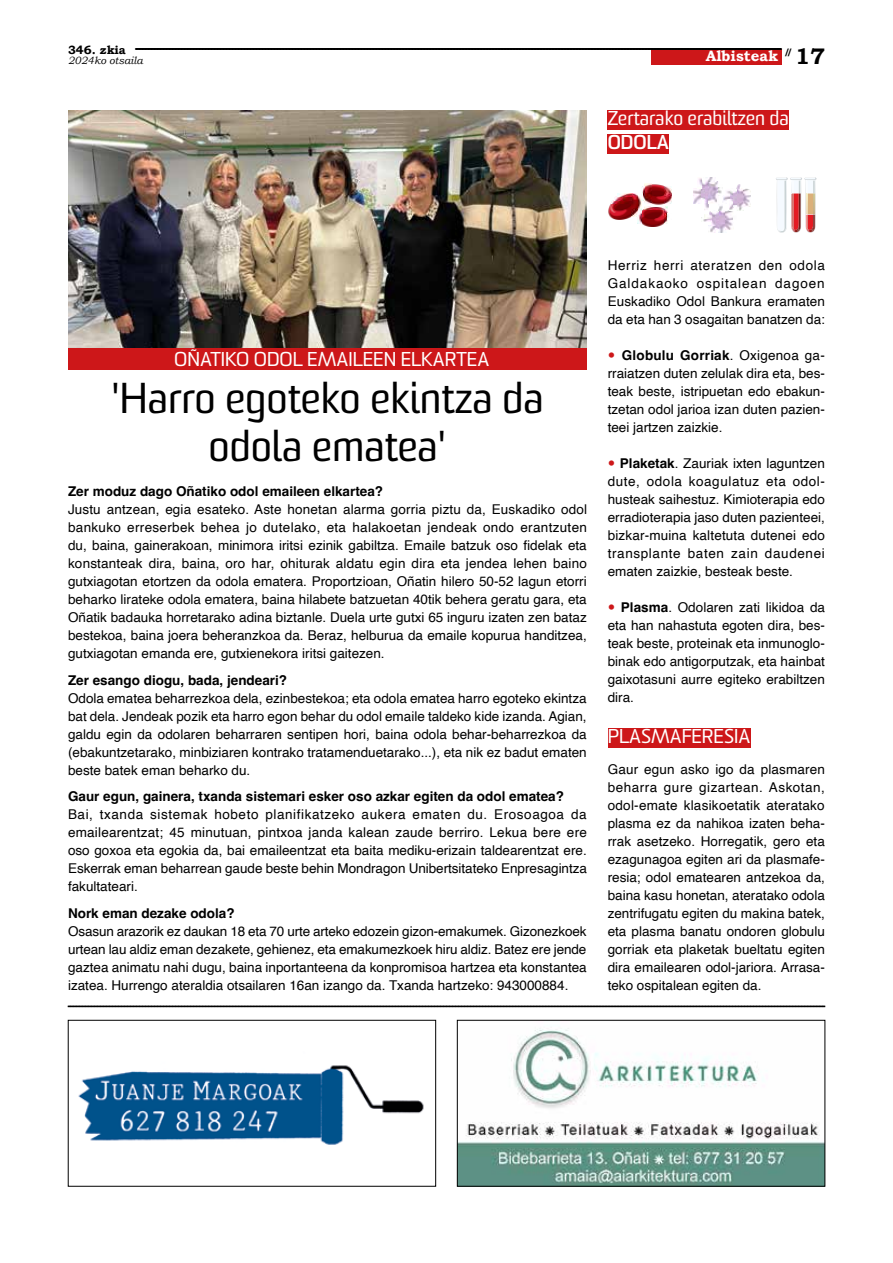
<style>
.page{position:relative;width:893px;height:1263px;background:#fff}
.page>*{position:absolute;margin:0;border:0;box-sizing:border-box;transform-origin:0 0}
.t1{font:42px/48px "Sommet";color:#000;text-align:center}
.t2{font:700 22.5px "Bookman Old Style";color:#000}
.t3{font:19.5px "Sommet";color:#fff}
.t4{font:700 19.5px "Sommet";color:#fff}
.t5{font:700 15px "Bookman Old Style";color:#fff}
.t6{font:13.5px/18px "Helvetica";color:#000;text-align:justify}
.t7{font:700 13.5px "Helvetica";color:#000}
.t8{font:700 12px "Bookman Old Style";color:#000}
.t9{font:italic 10.5px "Bookman Old Style";color:#000}
.t10{font:700 9px "Bookman Old Style";color:#000}
.s1{font-weight:700}
</style>
<div class="page">
<svg style="left:135px;top:48px;width:647px;height:2px"></svg>
<svg style="left:68px;top:1005px;width:757px;height:2px;background:#454545"></svg>
<div style="left:651px;top:50px;width:131px;height:15px;background:#cd1719"></div>
<img style="left:459px;top:1028px;width:364px;height:156px">
<div style="left:457px;top:1020px;width:368px;height:166px;border:1px solid #000"></div>
<img style="left:78px;top:1065px;width:346px;height:80px">
<div style="left:68px;top:1020px;width:368px;height:166px;border:1px solid #000"></div>
<svg style="left:776px;top:178px;width:41px;height:55px"></svg>
<img style="left:641px;top:210px;width:23px;height:16px">
<img style="left:638px;top:197px;width:3px;height:26px">
<img style="left:664px;top:207px;width:4px;height:16px">
<img style="left:608px;top:203px;width:23px;height:17px">
<img style="left:631px;top:194px;width:7px;height:23px">
<img style="left:644px;top:207px;width:20px;height:3px">
<img style="left:651px;top:184px;width:13px;height:21px">
<img style="left:611px;top:200px;width:20px;height:3px">
<img style="left:644px;top:184px;width:7px;height:19px">
<img style="left:664px;top:187px;width:7px;height:16px">
<img style="left:615px;top:197px;width:16px;height:3px">
<svg style="left:641px;top:187px;width:3px;height:13px"></svg>
<svg style="left:618px;top:194px;width:13px;height:3px"></svg>
<img style="left:740px;top:189px;width:4px;height:22px">
<img style="left:744px;top:188px;width:7px;height:19px">
<img style="left:694px;top:188px;width:3px;height:15px">
<svg style="left:697px;top:177px;width:43px;height:56px"></svg>
<img style="left:68px;top:111px;width:519px;height:237px">
<div style="left:68px;top:348px;width:519px;height:22px;background:#cd1719"></div>
<div style="left:608px;top:111px;width:181px;height:19px;background:#cd1719"></div>
<div style="left:608px;top:134px;width:61px;height:19px;background:#cd1719"></div>
<div style="left:608px;top:728px;width:142px;height:20px;background:#cd1719"></div>
<p class="t8" style="left:68px;top:41px;width:59px">346. zkia</p>
<p class="t9" style="left:68px;top:53px;width:76px">2024ko otsaila</p>
<p class="t5" style="left:706px;top:45px;width:74px">Albisteak</p>
<p class="t10" style="left:784px;top:45px;width:10px">//</p>
<h2 class="t2" style="left:795px;top:40px;width:31px">17</h2>
<h3 class="t3" style="left:608px;top:106px;width:183px">Zertarako erabiltzen da</h3>
<h3 class="t4" style="left:608px;top:129px;width:63px">ODOLA</h3>
<h3 class="t3" style="left:174px;top:348px;width:317px">OÑATIKO ODOL EMAILEEN ELKARTEA</h3>
<h1 class="t1" style="left:111px;top:376px;width:434px">'Harro egoteko ekintza da odola ematea'</h1>
<p class="t7" style="left:68px;top:483px;width:317px">Zer moduz dago Oñatiko odol emaileen elkartea?</p>
<p class="t6" style="left:68px;top:501px;width:520px">Justu antzean, egia esateko. Aste honetan alarma gorria piztu da, Euskadiko odol bankuko erreserbek behea jo dutelako, eta halakoetan jendeak ondo erantzuten du, baina, gainerakoan, minimora iritsi ezinik gabiltza. Emaile batzuk oso fidelak eta konstanteak dira, baina, oro har, ohiturak aldatu egin dira eta jendea lehen baino gutxiagotan etortzen da odola ematera. Proportzioan, Oñatin hilero 50-52 lagun etorri beharko lirateke odola ematera, baina hilabete batzuetan 40tik behera geratu gara, eta Oñatik badauka horretarako adina biztanle. Duela urte gutxi 65 inguru izaten zen bataz bestekoa, baina joera beheranzkoa da. Beraz, helburua da emaile kopurua handitzea, gutxiagotan emanda ere, gutxienekora iritsi gaitezen.</p>
<p class="t7" style="left:68px;top:672px;width:221px">Zer esango diogu, bada, jendeari?</p>
<p class="t6" style="left:68px;top:689px;width:520px">Odola ematea beharrezkoa dela, ezinbestekoa; eta odola ematea harro egoteko ekintza bat dela. Jendeak pozik eta harro egon behar du odol emaile taldeko kide izanda. Agian, galdu egin da odolaren beharraren sentipen hori, baina odola behar-beharrezkoa da (ebakuntzetarako, minbiziaren kontrako tratamenduetarako...), eta nik ez badut ematen beste batek eman beharko du.</p>
<p class="t7" style="left:68px;top:788px;width:497px">Gaur egun, gainera, txanda sistemari esker oso azkar egiten da odol ematea?</p>
<p class="t6" style="left:68px;top:806px;width:520px">Bai, txanda sistemak hobeto planifikatzeko aukera ematen du. Erosoagoa da emailearentzat; 45 minutuan, pintxoa janda kalean zaude berriro. Lekua bere ere oso goxoa eta egokia da, bai emaileentzat eta baita mediku-erizain taldearentzat ere.<br>Eskerrak eman beharrean gaude beste behin Mondragon Unibertsitateko Enpresagintza fakultateari.</p>
<p class="t7" style="left:68px;top:905px;width:168px">Nork eman dezake odola?</p>
<p class="t6" style="left:68px;top:922px;width:520px">Osasun arazorik ez daukan 18 eta 70 urte arteko edozein gizon-emakumek. Gizonezkoek urtean lau aldiz eman dezakete, gehienez, eta emakumezkoek hiru aldiz. Batez ere jende gaztea animatu nahi dugu, baina inportanteena da konpromisoa hartzea eta konstantea izatea. Hurrengo ateraldia otsailaren 16an izango da. Txanda hartzeko: 943000884.</p>
<p class="t6" style="left:608px;top:257px;width:219px">Herriz herri ateratzen den odola Galdakaoko ospitalean dagoen Euskadiko Odol Bankura eramaten da eta han 3 osagaitan banatzen da:</p>
<p class="t6" style="left:608px;top:347px;width:219px;text-indent:14px"><span class="s1">Globulu Gorriak</span>. Oxigenoa ga&shy;rraiatzen duten zelulak dira eta, bes&shy;teak beste, istripuetan edo ebakun&shy;tzetan odol jarioa izan duten pazien&shy;teei jartzen zaizkie.</p>
<p class="t6" style="left:608px;top:455px;width:219px;text-indent:12px"><span class="s1">Plaketak</span>. Zauriak ixten laguntzen dute, odola koagulatuz eta odol&shy;husteak saihestuz. Kimioterapia edo erradioterapia jaso duten pazienteei, bizkar-muina kaltetuta dutenei edo transplante baten zain daudenei ematen zaizkie, besteak beste.</p>
<p class="t6" style="left:608px;top:599px;width:219px;text-indent:13px"><span class="s1">Plasma</span>. Odolaren zati likidoa da eta han nahastuta egoten dira, bes&shy;teak beste, proteinak eta inmunoglo&shy;binak edo antigorputzak, eta hainbat gaixotasuni aurre egiteko erabiltzen dira.</p>
<h3 class="t3" style="left:608px;top:724px;width:144px">PLASMAFERESIA</h3>
<p class="t6" style="left:608px;top:760px;width:219px">Gaur egun asko igo da plasmaren beharra gure gizartean. Askotan, odol-emate klasikoetatik ateratako plasma ez da nahikoa izaten beha&shy;rrak asetzeko. Horregatik, gero eta ezagunagoa egiten ari da plasmafe&shy;resia; odol ematearen antzekoa da, baina kasu honetan, ateratako odola zentrifugatu egiten du makina batek, eta plasma banatu ondoren globulu gorriak eta plaketak bueltatu egiten dira emailearen odol-jariora. Arrasa&shy;teko ospitalean egiten da.</p>
</div>
